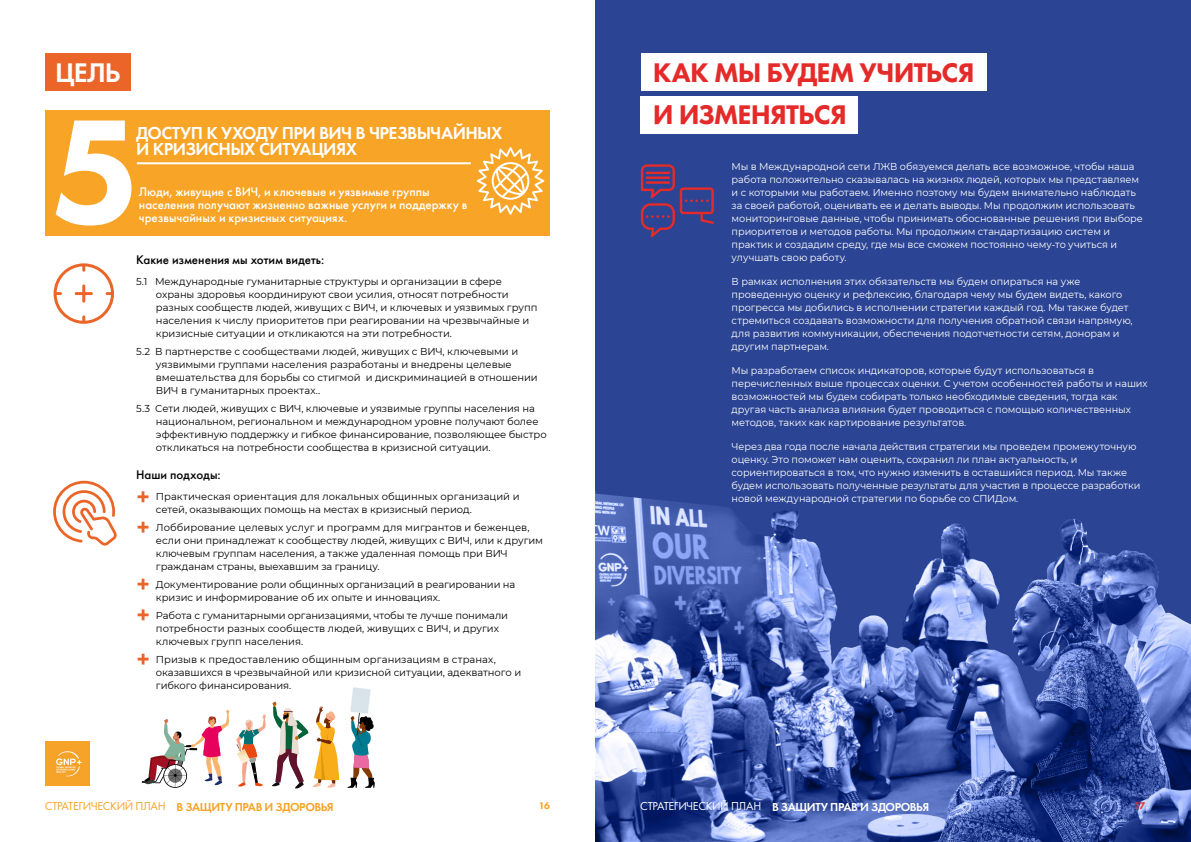
<style>
.page{position:relative;width:1191px;height:842px;background:#fff}
.page>*{position:absolute;margin:0;border:0;box-sizing:border-box;transform-origin:0 0}
.t1{font:800 154px "Futura PT";color:#fff}
.t2{font:800 28px/42px "Futura PT";letter-spacing:-.03em;color:#e42b2a}
.t3{font:600 28px "Futura PT";color:#fff}
.t4{font:600 18px/16px "Futura PT";letter-spacing:-.03em;color:#fff}
.t5{font:500 13px/13px "Futura PT";color:#fff}
.t6{font:500 13px "Futura PT";letter-spacing:.005em;color:#000}
.t7{font:600 12px "Futura PT";letter-spacing:-.04em;color:#f7a427}
.t8{font:600 12px "Futura PT";letter-spacing:-.04em;color:#fff}
.t9{font:10px/13px "Montserrat";letter-spacing:-.005em;color:#fff}
.t10{font:10px/13px "Montserrat";letter-spacing:-.005em;color:#000}
.t11{font:800 10px "Futura PT";color:#f7a427}
.t12{font:800 10px "Futura PT";color:#e42b2a}
.s1{font-weight:400}
</style>
<div class="page">
<div style="left:45px;top:110px;width:505px;height:126px;background:#f7a427"></div>
<div style="left:595px;top:0;width:596px;height:842px;background:#2b4493"></div>
<img style="left:595px;top:518px;width:596px;height:324px">
<svg style="left:595px;top:491px;width:209px;height:48px"></svg>
<svg style="left:347px;top:687px;width:28px;height:101px"></svg>
<svg style="left:236px;top:714px;width:30px;height:73px"></svg>
<svg style="left:272px;top:701px;width:67px;height:88px"></svg>
<svg style="left:142px;top:710px;width:87px;height:78px"></svg>
<img style="left:45px;top:741px;width:45px;height:44px">
<hr style="left:137px;top:162px;width:334px;height:2px;background:#fff">
<svg style="left:53px;top:481px;width:64px;height:65px"></svg>
<svg style="left:54px;top:263px;width:60px;height:61px"></svg>
<svg style="left:641px;top:164px;width:73px;height:73px"></svg>
<div style="left:45px;top:53px;width:86px;height:38px;background:#eb6528"></div>
<div style="left:641px;top:53px;width:345px;height:38px;background:#fff"></div>
<div style="left:641px;top:96px;width:217px;height:38px;background:#fff"></div>
<svg style="left:477px;top:147px;width:67px;height:68px"></svg>
<svg style="left:137px;top:491px;width:11px;height:11px"></svg>
<svg style="left:137px;top:578px;width:12px;height:12px"></svg>
<svg style="left:138px;top:579px;width:10px;height:10px"></svg>
<svg style="left:137px;top:521px;width:12px;height:8px"></svg>
<svg style="left:138px;top:522px;width:10px;height:11px"></svg>
<svg style="left:138px;top:609px;width:11px;height:11px"></svg>
<svg style="left:137px;top:653px;width:8px;height:12px"></svg>
<svg style="left:138px;top:654px;width:11px;height:10px"></svg>
<h2 class="t3" style="left:55px;top:55px;width:67px">ЦЕЛЬ</h2>
<h1 class="t1" style="left:49px;top:76px;width:94px">5</h1>
<h3 class="t4" style="left:136px;top:125px;width:368px">ДОСТУП К УХОДУ ПРИ ВИЧ В ЧРЕЗВЫЧАЙНЫХ<br>И КРИЗИСНЫХ СИТУАЦИЯХ</h3>
<h3 class="t5" style="left:139px;top:185px;width:330px">Люди, живущие с ВИЧ, и ключевые и уязвимые группы населения получают жизненно важные услуги и поддержку в чрезвычайных и кризисных ситуациях.</h3>
<h3 class="t6" style="left:136px;top:252px;width:190px">Какие изменения мы хотим видеть:</h3>
<p class="t10" style="left:156px;top:275px;width:383px;text-indent:-20px">5.1 Международные гуманитарные структуры и организации в сфере охраны здоровья координируют свои усилия, относят потребности разных сообществ людей, живущих с ВИЧ, и ключевых и уязвимых групп населения к числу приоритетов при реагировании на чрезвычайные и кризисные ситуации и откликаются на эти потребности.</p>
<p class="t10" style="left:156px;top:345px;width:383px;text-indent:-20px">5.2 В партнерстве с сообществами людей, живущих с ВИЧ, ключевыми и уязвимыми группами населения разработаны и внедрены целевые вмешательства для борьбы со стигмой и дискриминацией в отношении ВИЧ в гуманитарных проектах..</p>
<p class="t10" style="left:156px;top:402px;width:392px;text-indent:-20px">5.3 Сети людей, живущих с ВИЧ, ключевые и уязвимые группы населения на национальном, региональном и международном уровне получают более эффективную поддержку и гибкое финансирование, позволяющее быстро откликаться на потребности сообщества в кризисной ситуации.</p>
<h3 class="t6" style="left:136px;top:467px;width:86px">Наши подходы:</h3>
<p class="t10" style="left:156px;top:490px;width:365px">Практическая ориентация для локальных общинных организаций и сетей, оказывающих помощь на местах в кризисный период.</p>
<p class="t10" style="left:156px;top:521px;width:388px">Лоббирование целевых услуг и программ для мигрантов и беженцев, если они принадлежат к сообществу людей, живущих с ВИЧ, или к другим ключевым группам населения, а также удаленная помощь при ВИЧ гражданам страны, выехавшим за границу.</p>
<p class="t10" style="left:156px;top:578px;width:361px">Документирование роли общинных организаций в реагировании на кризис и информирование об их опыте и инновациях.</p>
<p class="t10" style="left:156px;top:609px;width:353px">Работа с гуманитарными организациями, чтобы те лучше понимали потребности разных сообществ людей, живущих с ВИЧ, и других ключевых групп населения.</p>
<p class="t10" style="left:156px;top:653px;width:367px">Призыв к предоставлению общинным организациям в странах, оказавшихся в чрезвычайной или кризисной ситуации, адекватного и гибкого финансирования.</p>
<h2 class="t2" style="left:653px;top:51px;width:323px">КАК МЫ БУДЕМ УЧИТЬСЯ<br>И ИЗМЕНЯТЬСЯ</h2>
<p class="t9" style="left:731px;top:159px;width:413px">Мы в Международной сети ЛЖВ обязуемся делать все возможное, чтобы наша работа положительно сказывалась на жизнях людей, которых мы представляем и с которыми мы работаем. Именно поэтому мы будем внимательно наблюдать за своей работой, оценивать ее и делать выводы. Мы продолжим использовать мониторинговые данные, чтобы принимать обоснованные решения при выборе приоритетов и методов работы. Мы продолжим стандартизацию систем и практик и создадим среду, где мы все сможем постоянно чему-то учиться и улучшать свою работу.</p>
<p class="t9" style="left:731px;top:274px;width:402px">В рамках исполнения этих обязательств мы будем опираться на уже проведенную оценку и рефлексию, благодаря чему мы будем видеть, какого прогресса мы добились в исполнении стратегии каждый год. Мы также будет стремиться создавать возможности для получения обратной связи напрямую, для развития коммуникации, обеспечения подотчетности сетям, донорам и другим партнерам.</p>
<p class="t9" style="left:731px;top:363px;width:417px">Мы разработаем список индикаторов, которые будут использоваться в перечисленных выше процессах оценки. С учетом особенностей работы и наших возможностей мы будем собирать только необходимые сведения, тогда как другая часть анализа влияния будет проводиться с помощью количественных методов, таких как картирование результатов.</p>
<p class="t9" style="left:731px;top:439px;width:410px">Через два года после начала действия стратегии мы проведем промежуточную оценку. Это поможет нам оценить, сохранил ли план актуальность, и сориентироваться в том, что нужно изменить в оставшийся период. Мы также будем использовать полученные результаты для участия в процессе разработки новой международной стратегии по борьбе со СПИДом.</p>
<p class="t7" style="left:45px;top:799px;width:290px"><span class="s1">СТРАТЕГИЧЕСКИЙ ПЛАН</span> В ЗАЩИТУ ПРАВ И ЗДОРОВЬЯ</p>
<p class="t11" style="left:538px;top:799px;width:13px">16</p>
<p class="t8" style="left:640px;top:799px;width:290px"><span class="s1">СТРАТЕГИЧЕСКИЙ ПЛАН</span> В ЗАЩИТУ ПРАВ И ЗДОРОВЬЯ</p>
<p class="t12" style="left:1134px;top:799px;width:13px">17</p>
</div>
